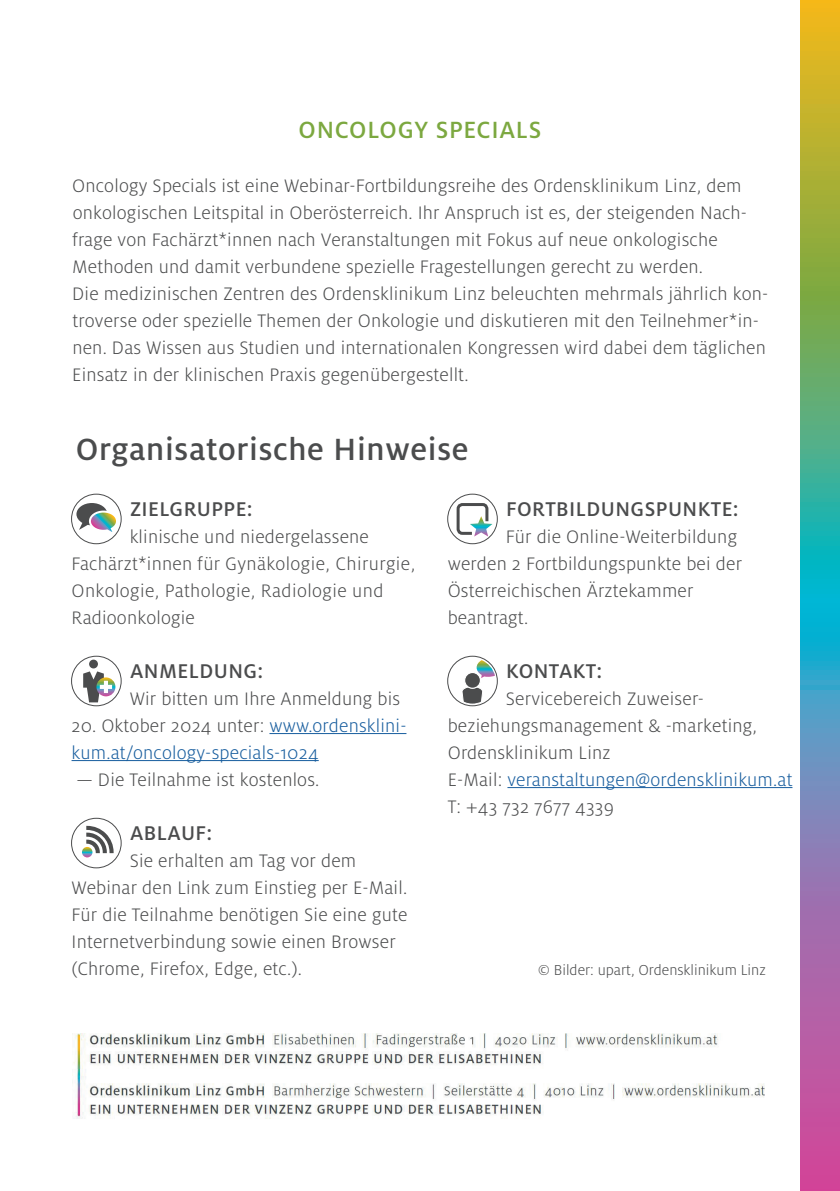
<style>
.page{position:relative;width:840px;height:1191px;background:#fff}
.page>*{position:absolute;margin:0;border:0;box-sizing:border-box;transform-origin:0 0}
.t1{font:500 34px "Milo OT";letter-spacing:.02em;color:#4b4c4d}
.t2{font:500 26px "Milo OT";letter-spacing:.025em;color:#7ca840}
.t3{font:500 22px "Milo OT";letter-spacing:.02em;color:#4b4c4d}
.t4{font:300 20px/27px "Milo OT";letter-spacing:.01em;color:#4b4c4d}
.t5{font:300 20px/27px "Milo OT";letter-spacing:.01em;color:#175d9e}
.t6{font:300 16px "Milo OT";color:#4b4c4d}
.s1{color:#4b4c4d}
.s2{color:#175d9e}
</style>
<div class="page">
<svg style="left:800px;top:0;width:39px;height:1191px"></svg>
<img style="left:72px;top:1033px;width:693px;height:86px">
<hr style="left:269px;top:733px;width:137px;height:1px;background:#175d9e">
<hr style="left:71px;top:760px;width:247px;height:1px;background:#175d9e">
<svg style="left:76px;top:503px;width:43px;height:36px"></svg>
<div style="left:71px;top:493px;width:51px;height:51px;border:1px solid #4b4c4d;border-radius:50%"></div>
<svg style="left:71px;top:656px;width:50px;height:50px"></svg>
<div style="left:71px;top:655px;width:51px;height:51px;border:1px solid #4b4c4d;border-radius:50%"></div>
<svg style="left:96px;top:677px;width:19px;height:19px"></svg>
<svg style="left:83px;top:659px;width:29px;height:43px"></svg>
<div style="left:71px;top:817px;width:51px;height:51px;border:1px solid #4b4c4d;border-radius:50%"></div>
<svg style="left:82px;top:825px;width:32px;height:32px"></svg>
<hr style="left:507px;top:787px;width:285px;height:1px;background:#175d9e">
<svg style="left:447px;top:494px;width:50px;height:50px"></svg>
<div style="left:447px;top:493px;width:50px;height:51px;border:1px solid #4b4c4d;border-radius:50%"></div>
<svg style="left:455px;top:501px;width:37px;height:35px"></svg>
<div style="left:447px;top:655px;width:50px;height:51px;border:1px solid #4b4c4d;border-radius:50%"></div>
<svg style="left:461px;top:687px;width:22px;height:18px"></svg>
<div style="left:464px;top:672px;width:16px;height:16px;background:#4b4c4d;border-radius:50%"></div>
<div style="left:464px;top:672px;width:17px;height:17px;border:1px solid #fff;border-radius:50%"></div>
<svg style="left:476px;top:660px;width:18px;height:18px"></svg>
<h2 class="t2" style="left:298px;top:115px;width:244px">ONCOLOGY SPECIALS</h2>
<p class="t4" style="left:72px;top:172px;width:697px">Oncology Specials ist eine Webinar-Fortbildungsreihe des Ordensklinikum Linz, dem onkologischen Leitspital in Oberösterreich. Ihr Anspruch ist es, der steigenden Nach&shy;frage von Fachärzt*innen nach Veranstaltungen mit Fokus auf neue onkologische Methoden und damit verbundene spezielle Fragestellungen gerecht zu werden.<br>Die medizinischen Zentren des Ordensklinikum Linz beleuchten mehrmals jährlich kon&shy;troverse oder spezielle Themen der Onkologie und diskutieren mit den Teilnehmer*in&shy;nen. Das Wissen aus Studien und internationalen Kongressen wird dabei dem täglichen Einsatz in der klinischen Praxis gegenübergestellt.</p>
<h1 class="t1" style="left:76px;top:431px;width:394px">Organisatorische Hinweise</h1>
<p class="t3" style="left:130px;top:497px;width:124px">ZIELGRUPPE:</p>
<p class="t4" style="left:71px;top:523px;width:345px;text-indent:58px">klinische und niedergelassene Fachärzt*innen für Gynäkologie, Chirurgie, Onkologie, Pathologie, Radiologie und Radioonkologie</p>
<p class="t3" style="left:130px;top:659px;width:135px">ANMELDUNG:</p>
<p class="t4" style="left:130px;top:685px;width:272px">Wir bitten um Ihre Anmeldung bis</p>
<p class="t5" style="left:71px;top:712px;width:336px"><span class="s1">20. Oktober 2024 unter:</span> www.ordensklini&shy;kum.at/oncology-specials-1024</p>
<p class="t4" style="left:76px;top:766px;width:244px">— Die Teilnahme ist kostenlos.</p>
<p class="t3" style="left:506px;top:497px;width:234px">FORTBILDUNGSPUNKTE:</p>
<p class="t4" style="left:447px;top:523px;width:296px;text-indent:58px">Für die Online-Weiterbildung werden 2 Fortbildungspunkte bei der<br>Österreichischen Ärztekammer beantragt.</p>
<p class="t3" style="left:506px;top:659px;width:98px">KONTAKT:</p>
<p class="t4" style="left:447px;top:685px;width:346px;text-indent:58px">Servicebereich Zuweiser&shy;beziehungsmanagement &amp; -marketing,<br>Ordensklinikum Linz<br>E-Mail: <span class="s2">veranstaltungen@ordensklinikum.at<br></span>T: +43 732 7677 4339</p>
<p class="t3" style="left:130px;top:821px;width:84px">ABLAUF:</p>
<p class="t4" style="left:71px;top:847px;width:337px;text-indent:58px">Sie erhalten am Tag vor dem Webinar den Link zum Einstieg per E-Mail.<br>Für die Teilnahme benötigen Sie eine gute Internetverbindung sowie einen Browser (Chrome, Firefox, Edge, etc.).</p>
<p class="t6" style="left:537px;top:961px;width:229px">© Bilder: upart, Ordensklinikum Linz</p>
</div>
